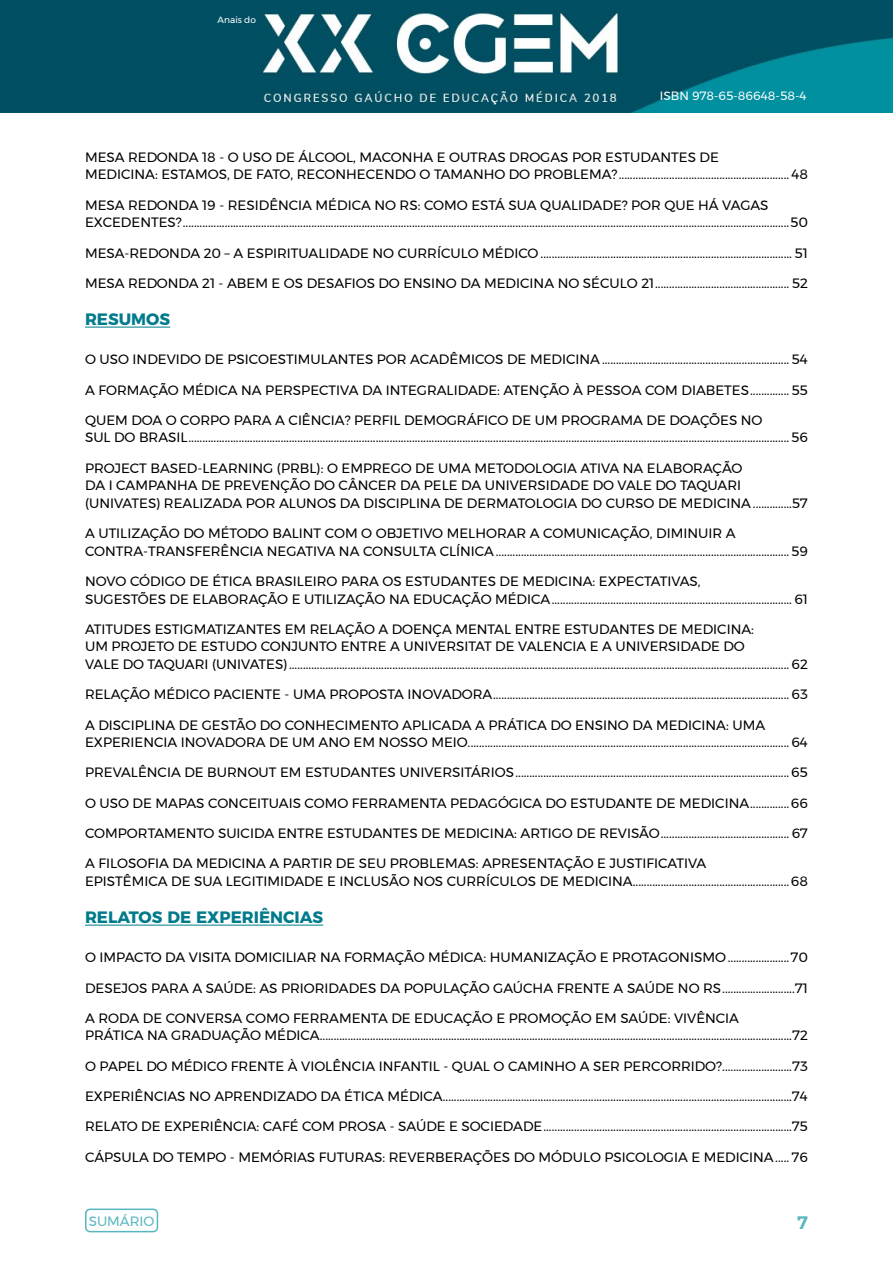
<style>
.page{position:relative;width:893px;height:1263px;background:#fff}
.page>*{position:absolute;margin:0;border:0;box-sizing:border-box;transform-origin:0 0}
.t1{font:600 18px "Montserrat";color:#58b6bf}
.t2{font:700 16.5px "Montserrat";color:#017b8c}
.t3{font:13.5px/17.5px "Montserrat";color:#000}
.t4{font:13.5px "Montserrat";color:#58b6bf}
.t5{font:12px "Montserrat";color:#fff}
.t6{font:9px "Montserrat";color:#fff}
</style>
<div class="page">
<img style="left:0;top:0;width:893px;height:113px">
<div style="left:85px;top:1208px;width:73px;height:24px;border:2px solid #58b6bf;border-radius:4px"></div>
<hr style="left:85px;top:327px;width:85px;height:1px;background:#017b8c">
<hr style="left:85px;top:925px;width:238px;height:1px;background:#017b8c">
<p class="t6" style="left:218px;top:13px;width:40px">Anais do</p>
<p class="t5" style="left:660px;top:86px;width:148px">ISBN 978-65-86648-58-4</p>
<p class="t3" style="left:85px;top:148px;width:724px">MESA REDONDA 18 - O USO DE ÁLCOOL, MACONHA E OUTRAS DROGAS POR ESTUDANTES DE<br>MEDICINA: ESTAMOS, DE FATO, RECONHECENDO O TAMANHO DO PROBLEMA?............................................................. 48</p>
<p class="t3" style="left:85px;top:196px;width:724px">MESA REDONDA 19 - RESIDÊNCIA MÉDICA NO RS: COMO ESTÁ SUA QUALIDADE? POR QUE HÁ VAGAS<br>EXCEDENTES?.........................................................................................................................................................................................................................50</p>
<p class="t3" style="left:85px;top:244px;width:724px">MESA-REDONDA 20 – A ESPIRITUALIDADE NO CURRÍCULO MÉDICO .......................................................................................... 51</p>
<p class="t3" style="left:85px;top:274px;width:724px">MESA REDONDA 21 - ABEM E OS DESAFIOS DO ENSINO DA MEDICINA NO SÉCULO 21................................................ 52</p>
<p class="t2" style="left:85px;top:306px;width:87px">RESUMOS</p>
<p class="t3" style="left:85px;top:351px;width:724px">O USO INDEVIDO DE PSICOESTIMULANTES POR ACADÊMICOS DE MEDICINA ................................................................... 54</p>
<p class="t3" style="left:85px;top:381px;width:724px">A FORMAÇÃO MÉDICA NA PERSPECTIVA DA INTEGRALIDADE: ATENÇÃO À PESSOA COM DIABETES..............55</p>
<p class="t3" style="left:85px;top:411px;width:724px">QUEM DOA O CORPO PARA A CIÊNCIA? PERFIL DEMOGRÁFICO DE UM PROGRAMA DE DOAÇÕES NO<br>SUL DO BRASIL.......................................................................................................................................................................................................................56</p>
<p class="t3" style="left:85px;top:459px;width:724px">PROJECT BASED-LEARNING (PRBL): O EMPREGO DE UMA METODOLOGIA ATIVA NA ELABORAÇÃO<br>DA I CAMPANHA DE PREVENÇÃO DO CÂNCER DA PELE DA UNIVERSIDADE DO VALE DO TAQUARI (UNIVATES) REALIZADA POR ALUNOS DA DISCIPLINA DE DERMATOLOGIA DO CURSO DE MEDICINA ..............57</p>
<p class="t3" style="left:85px;top:524px;width:724px">A UTILIZAÇÃO DO MÉTODO BALINT COM O OBJETIVO MELHORAR A COMUNICAÇÃO, DIMINUIR A<br>CONTRA-TRANSFERÊNCIA NEGATIVA NA CONSULTA CLÍNICA.........................................................................................................59</p>
<p class="t3" style="left:85px;top:572px;width:724px">NOVO CÓDIGO DE ÉTICA BRASILEIRO PARA OS ESTUDANTES DE MEDICINA: EXPECTATIVAS,<br>SUGESTÕES DE ELABORAÇÃO E UTILIZAÇÃO NA EDUCAÇÃO MÉDICA...................................................................................... 61</p>
<p class="t3" style="left:85px;top:620px;width:724px">ATITUDES ESTIGMATIZANTES EM RELAÇÃO A DOENÇA MENTAL ENTRE ESTUDANTES DE MEDICINA:<br>UM PROJETO DE ESTUDO CONJUNTO ENTRE A UNIVERSITAT DE VALENCIA E A UNIVERSIDADE DO<br>VALE DO TAQUARI (UNIVATES)................................................................................................................................................................................... 62</p>
<p class="t3" style="left:85px;top:686px;width:724px">RELAÇÃO MÉDICO PACIENTE - UMA PROPOSTA INOVADORA.......................................................................................................... 63</p>
<p class="t3" style="left:85px;top:716px;width:724px">A DISCIPLINA DE GESTÃO DO CONHECIMENTO APLICADA A PRÁTICA DO ENSINO DA MEDICINA: UMA<br>EXPERIENCIA INOVADORA DE UM ANO EM NOSSO MEIO...................................................................................................................64</p>
<p class="t3" style="left:85px;top:764px;width:724px">PREVALÊNCIA DE BURNOUT EM ESTUDANTES UNIVERSITÁRIOS..................................................................................................65</p>
<p class="t3" style="left:85px;top:794px;width:724px">O USO DE MAPAS CONCEITUAIS COMO FERRAMENTA PEDAGÓGICA DO ESTUDANTE DE MEDICINA..............66</p>
<p class="t3" style="left:85px;top:824px;width:724px">COMPORTAMENTO SUICIDA ENTRE ESTUDANTES DE MEDICINA: ARTIGO DE REVISÃO.............................................. 67</p>
<p class="t3" style="left:85px;top:855px;width:724px">A FILOSOFIA DA MEDICINA A PARTIR DE SEU PROBLEMAS: APRESENTAÇÃO E JUSTIFICATIVA<br>EPISTÊMICA DE SUA LEGITIMIDADE E INCLUSÃO NOS CURRÍCULOS DE MEDICINA........................................................68</p>
<p class="t2" style="left:85px;top:904px;width:240px">RELATOS DE EXPERIÊNCIAS</p>
<p class="t3" style="left:85px;top:948px;width:724px">O IMPACTO DA VISITA DOMICILIAR NA FORMAÇÃO MÉDICA: HUMANIZAÇÃO E PROTAGONISMO......................70</p>
<p class="t3" style="left:85px;top:979px;width:724px">DESEJOS PARA A SAÚDE: AS PRIORIDADES DA POPULAÇÃO GAÚCHA FRENTE A SAÚDE NO RS..........................71</p>
<p class="t3" style="left:85px;top:1009px;width:724px">A RODA DE CONVERSA COMO FERRAMENTA DE EDUCAÇÃO E PROMOÇÃO EM SAÚDE: VIVÊNCIA<br>PRÁTICA NA GRADUAÇÃO MÉDICA.........................................................................................................................................................................72</p>
<p class="t3" style="left:85px;top:1057px;width:724px">O PAPEL DO MÉDICO FRENTE À VIOLÊNCIA INFANTIL - QUAL O CAMINHO A SER PERCORRIDO?.........................73</p>
<p class="t3" style="left:85px;top:1087px;width:724px">EXPERIÊNCIAS NO APRENDIZADO DA ÉTICA MÉDICA.............................................................................................................................74</p>
<p class="t3" style="left:85px;top:1118px;width:724px">RELATO DE EXPERIÊNCIA: CAFÉ COM PROSA - SAÚDE E SOCIEDADE.........................................................................................75</p>
<p class="t3" style="left:85px;top:1148px;width:724px">CÁPSULA DO TEMPO - MEMÓRIAS FUTURAS: REVERBERAÇÕES DO MÓDULO PSICOLOGIA E MEDICINA..... 76</p>
<p class="t4" style="left:89px;top:1210px;width:67px">SUMÁRIO</p>
<h1 class="t1" style="left:797px;top:1208px;width:12px">7</h1>
</div>
